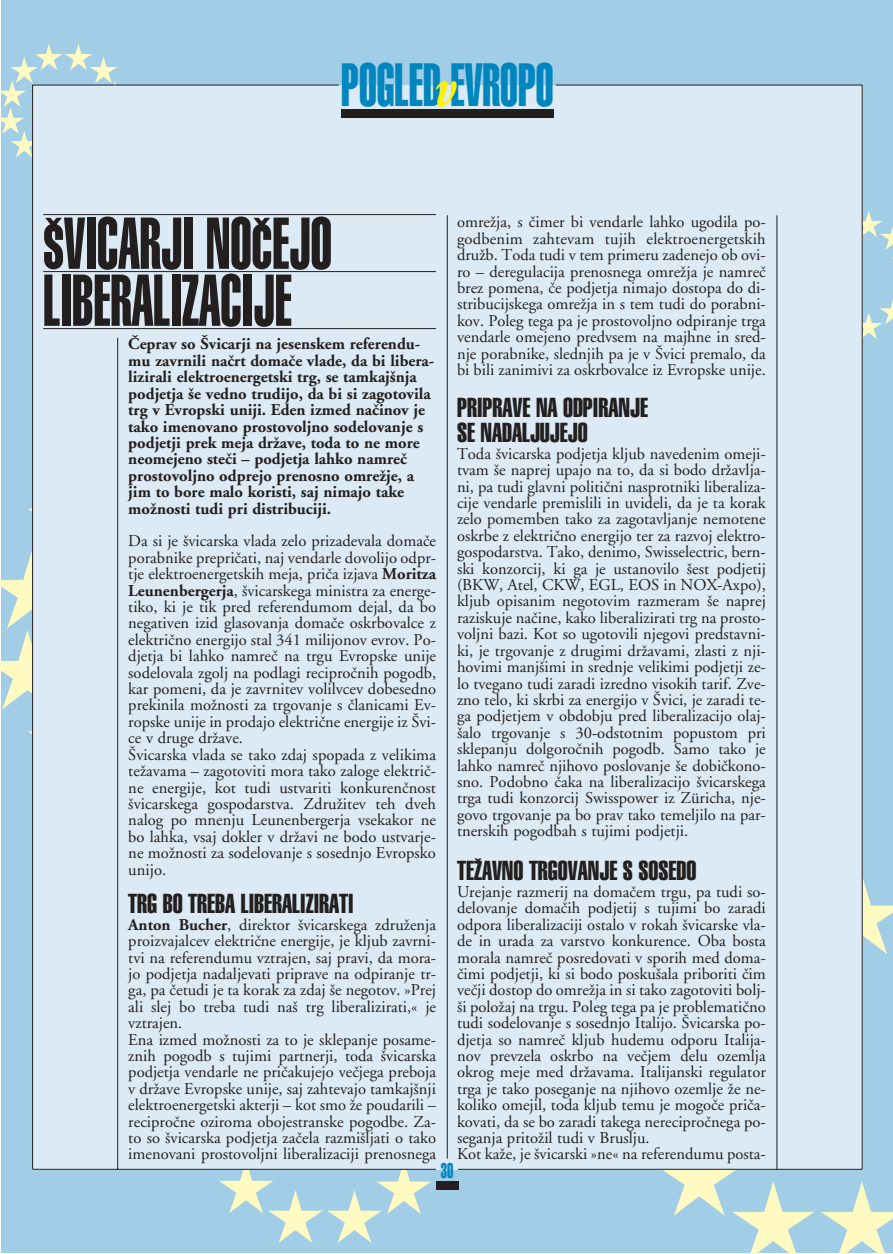
<style>
.page{position:relative;width:893px;height:1254px;background:#fff}
.page>*{position:absolute;margin:0;border:0;box-sizing:border-box;transform-origin:0 0}
.t1{font:72px/57px "Helvetica STIK Extra Compressed";color:#231f1f;scale:.8 1}
.t2{font:60px "Helvetica STIK Extra Compressed";color:#0086be;scale:.8 1}
.t3{font:italic 700 60px "Adobe Garamond";color:#fff200;scale:.8 1}
.t4{font:27px/25.5px "Helvetica STIK Extra Compressed";color:#231f1f}
.t5{font:21px "Helvetica STIK Extra Compressed";color:#0086be;scale:.8 1}
.t6{font:16.5px/16.4px "Adobe Garamond";color:#231f1f}
.t7{font:700 16.5px/16.4px "Adobe Garamond";color:#231f1f}
.s1{font-size:77.55px}
.s2{font-weight:700}
</style>
<div class="page">
<div style="left:1px;top:0;width:891px;height:1253px;background:#a1cde7"></div>
<svg style="left:862px;top:211px;width:30px;height:128px"></svg>
<svg style="left:219px;top:1169px;width:239px;height:74px"></svg>
<svg style="left:663px;top:875px;width:229px;height:378px"></svg>
<svg style="left:1px;top:508px;width:31px;height:226px"></svg>
<svg style="left:1px;top:44px;width:129px;height:113px"></svg>
<div style="left:33px;top:85px;width:829px;height:1084px;background:#dbeaf4"></div>
<hr style="left:33px;top:85px;width:306px;height:1px;background:#231f1f">
<hr style="left:32px;top:85px;width:1px;height:1084px;background:#231f1f">
<hr style="left:458px;top:1169px;width:404px;height:1px;background:#231f1f">
<hr style="left:555px;top:85px;width:307px;height:1px;background:#231f1f">
<hr style="left:861px;top:85px;width:1px;height:1084px;background:#231f1f">
<div style="left:341px;top:109px;width:212px;height:8px;background:#231f1f"></div>
<hr style="left:447px;top:215px;width:1px;height:944px;background:#231f1f">
<hr style="left:117px;top:338px;width:1px;height:831px;background:#231f1f">
<hr style="left:776px;top:215px;width:1px;height:954px;background:#231f1f">
<hr style="left:33px;top:1169px;width:403px;height:1px;background:#231f1f">
<hr style="left:43px;top:214px;width:393px;height:1px;background:#231f1f">
<hr style="left:43px;top:271px;width:393px;height:1px;background:#231f1f">
<hr style="left:43px;top:328px;width:393px;height:1px;background:#231f1f">
<div style="left:436px;top:1181px;width:22px;height:9px;background:#231f1f"></div>
<h2 class="t2" style="left:341px;top:63px;width:267px">POGLED EVROPO</h2>
<h2 class="t3" style="left:432px;top:63px;width:29px">v</h2>
<p class="t6" style="left:457px;top:215px;width:310px;text-align:justify">omreæja, s Ëimer bi vendarle lahko ugodila po&shy;godbenim zahtevam tujih elektroenergetskih druæb. Toda tudi v tem primeru zadenejo ob ovi&shy;ro — deregulacija prenosnega omreæja je namreË brez pomena, Ëe podjetja nimajo dostopa do di&shy;stribucijskega omreæja in s tem tudi do porabni&shy;kov. Poleg tega pa je prostovoljno odpiranje trga vendarle omejeno predvsem na majhne in sred&shy;nje porabnike, slednjih pa je v ©vici premalo, da bi bili zanimivi za oskrbovalce iz Evropske unije.</p>
<h3 class="t4" style="left:457px;top:396px;width:192px">PRIPRAVE NA ODPIRANJE<br>SE NADALJUJEJO</h3>
<p class="t6" style="left:457px;top:447px;width:310px;text-align:justify">Toda πvicarska podjetja kljub navedenim omeji&shy;tvam πe naprej upajo na to, da si bodo dræavlja&shy;ni, pa tudi glavni politiËni nasprotniki liberaliza&shy;cije vendarle premislili in uvideli, da je ta korak zelo pomemben tako za zagotavljanje nemotene oskrbe z elektriËno energijo ter za razvoj elektro&shy;gospodarstva. Tako, denimo, Swisselectric, bern&shy;ski konzorcij, ki ga je ustanovilo πest podjetij (BKW, Atel, CKW, EGL, EOS in NOX-Axpo), kljub opisanim negotovim razmeram πe naprej raziskuje naËine, kako liberalizirati trg na prosto&shy;voljni bazi. Kot so ugotovili njegovi predstavni&shy;ki, je trgovanje z drugimi dræavami, zlasti z nji&shy;hovimi manjπimi in srednje velikimi podjetji ze&shy;lo tvegano tudi zaradi izredno visokih tarif. Zve&shy;zno telo, ki skrbi za energijo v ©vici, je zaradi te&shy;ga podjetjem v obdobju pred liberalizacijo olaj&shy;πalo trgovanje s 30-odstotnim popustom pri sklepanju dolgoroËnih pogodb. Samo tako je lahko namreË njihovo poslovanje πe dobiËkono&shy;sno. Podobno Ëaka na liberalizacijo πvicarskega trga tudi konzorcij Swisspower iz Züricha, nje&shy;govo trgovanje pa bo prav tako temeljilo na par&shy;tnerskih pogodbah s tujimi podjetji.</p>
<h3 class="t4" style="left:457px;top:860px;width:241px">TEÆAVNO TRGOVANJE S SOSEDO</h3>
<p class="t6" style="left:457px;top:885px;width:310px">Urejanje razmerij na domaËem trgu, pa tudi so&shy;delovanje domaËih podjetij s tujimi bo zaradi odpora liberalizaciji ostalo v rokah πvicarske vla&shy;de in urada za varstvo konkurence. Oba bosta morala namreË posredovati v sporih med doma-Ëimi podjetji, ki si bodo poskuπala priboriti Ëim veËji dostop do omreæja in si tako zagotoviti bolj&shy;πi poloæaj na trgu. Poleg tega pa je problematiËno tudi sodelovanje s sosednjo Italijo. ©vicarska po&shy;djetja so namreË kljub hudemu odporu Italija&shy;nov prevzela oskrbo na veËjem delu ozemlja okrog meje med dræavama. Italijanski regulator trga je tako poseganje na njihovo ozemlje æe ne&shy;koliko omejil, toda kljub temu je mogoËe priËa&shy;kovati, da se bo zaradi takega nereciproËnega po&shy;seganja pritoæil tudi v Bruslju.<br>Kot kaæe, je πvicarski flne« na referendumu posta-</p>
<h1 class="t1" style="left:43px;top:219px;width:362px"><span class="s1">π</span>VICARJI NO<span class="s1">Ë</span>EJO<br>LIBERALIZACIJE</h1>
<p class="t7" style="left:128px;top:338px;width:307px">»eprav so ©vicarji na jesenskem referendu&shy;mu zavrnili naËrt domaËe vlade, da bi libera&shy;lizirali elektroenergetski trg, se tamkajπnja podjetja πe vedno trudijo, da bi si zagotovila trg v Evropski uniji. Eden izmed naËinov je tako imenovano prostovoljno sodelovanje s podjetji prek meja dræave, toda to ne more neomejeno steËi — podjetja lahko namreË prostovoljno odprejo prenosno omreæje, a jim to bore malo koristi, saj nimajo take moænosti tudi pri distribuciji.</p>
<p class="t6" style="left:128px;top:534px;width:309px">Da si je πvicarska vlada zelo prizadevala domaËe porabnike prepriËati, naj vendarle dovolijo odpr&shy;tje elektroenergetskih meja, priËa izjava <span class="s2">Moritza Leunenbergerja</span>, πvicarskega ministra za energe&shy;tiko, ki je tik pred referendumom dejal, da bo negativen izid glasovanja domaËe oskrbovalce z elektriËno energijo stal 341 milijonov evrov. Po&shy;djetja bi lahko namreË na trgu Evropske unije sodelovala zgolj na podlagi reciproËnih pogodb, kar pomeni, da je zavrnitev volilvcev dobesedno prekinila moænosti za trgovanje s Ëlanicami Ev&shy;ropske unije in prodajo elektriËne energije iz ©vi&shy;ce v druge dræave.<br>©vicarska vlada se tako zdaj spopada z velikima teæavama — zagotoviti mora tako zaloge elektriË&shy;ne energije, kot tudi ustvariti konkurenËnost πvicarskega gospodarstva. Zdruæitev teh dveh nalog po mnenju Leunenbergerja vsekakor ne bo lahka, vsaj dokler v dræavi ne bodo ustvarje&shy;ne moænosti za sodelovanje s sosednjo Evropsko unijo.</p>
<h3 class="t4" style="left:128px;top:893px;width:227px">TRG BO TREBA LIBERALIZIRATI</h3>
<p class="t6" style="left:128px;top:918px;width:309px"><span class="s2">Anton Bucher</span>, direktor πvicarskega zdruæenja proizvajalcev elektriËne energije, je kljub zavrni&shy;tvi na referendumu vztrajen, saj pravi, da mora&shy;jo podjetja nadaljevati priprave na odpiranje tr&shy;ga, pa Ëetudi je ta korak za zdaj πe negotov. flPrej ali slej bo treba tudi naπ trg liberalizirati,« je vztrajen.<br>Ena izmed moænosti za to je sklepanje posame&shy;znih pogodb s tujimi partnerji, toda πvicarska podjetja vendarle ne priËakujejo veËjega preboja v dræave Evropske unije, saj zahtevajo tamkajπnji elektroenergetski akterji — kot smo æe poudarili — reciproËne oziroma obojestranske pogodbe. Za&shy;to so πvicarska podjetja zaËela razmiπljati o tako imenovani prostovoljni liberalizaciji prenosnega</p>
<p class="t5" style="left:441px;top:1163px;width:17px">30</p>
</div>
